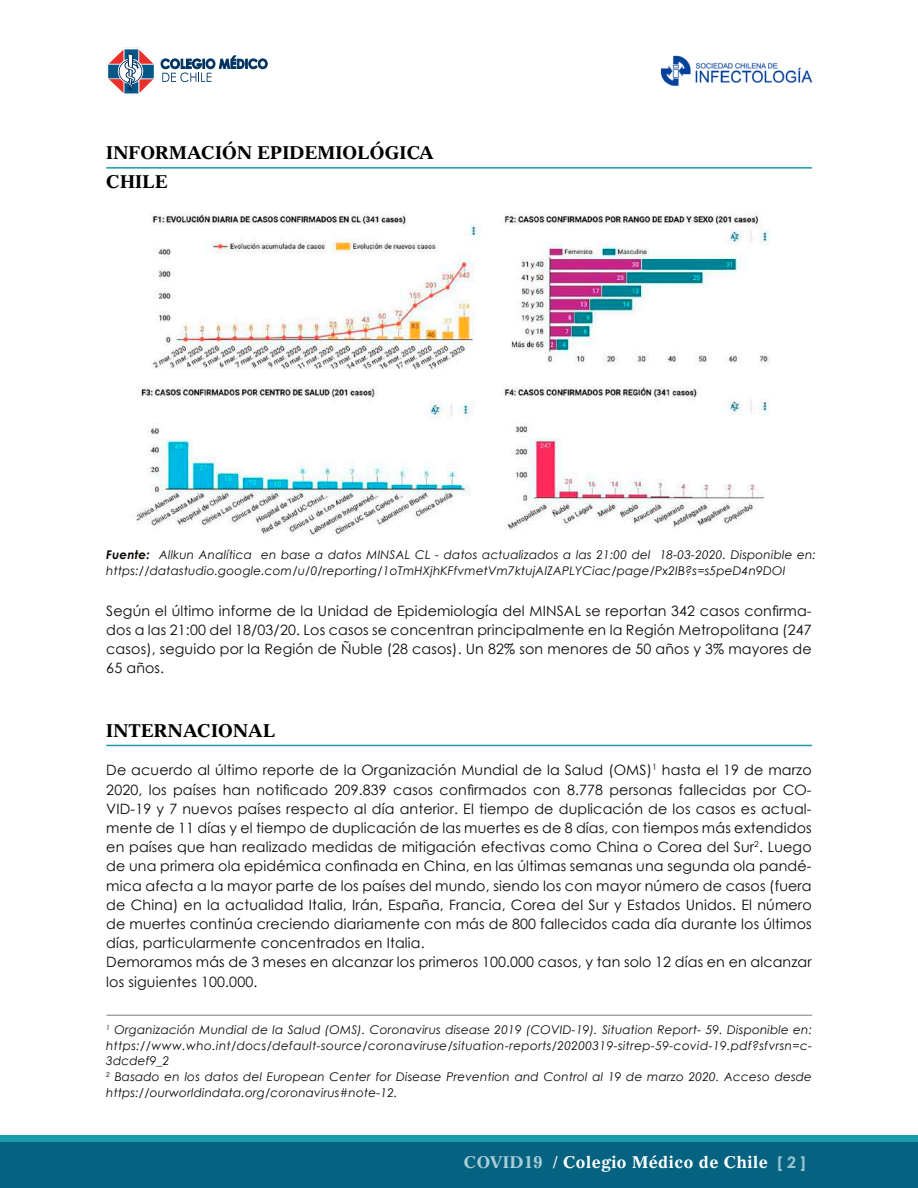
<style>
.page{position:relative;width:918px;height:1188px;background:#fff}
.page>*{position:absolute;margin:0;border:0;box-sizing:border-box;transform-origin:0 0}
.t1{font:700 18px/28.5px "Gazette LT Std";letter-spacing:.01em;color:#000}
.t2{font:700 16.5px "Gazette LT Std";letter-spacing:.025em;color:#fff}
.t3{font:14.25px/19.2px "Century Gothic";letter-spacing:.01em;color:#0c0806;text-align:justify}
.t4{font:italic 12px/15.8px "Century Gothic";letter-spacing:.015em;color:#0c0806}
.s1{font-weight:700}
.s2{color:#a9ced9}
.s3{font-family:"Century Gothic";font-size:15.9px;color:#9ac6d1}
</style>
<div class="page">
<div style="left:0;top:1135px;width:918px;height:8px;background:#1a9aab"></div>
<div style="left:0;top:1142px;width:918px;height:46px;background:#056381"></div>
<img style="left:660px;top:55px;width:152px;height:31px">
<svg style="left:107px;top:49px;width:160px;height:47px"></svg>
<hr style="left:106px;top:167px;width:706px;height:2px;background:#1a9aab">
<hr style="left:106px;top:745px;width:706px;height:1px;background:#1a9aab">
<hr style="left:106px;top:1015px;width:706px;height:1px;background:#7c7e81">
<img style="left:135px;top:213px;width:635px;height:323px">
<p class="t1" style="left:106px;top:138px;width:329px">INFORMACIÓN EPIDEMIOLÓGICA<br>CHILE</p>
<p class="t4" style="left:106px;top:546px;width:711px"><span class="s1">Fuente:</span> Allkun Analítica en base a datos MINSAL CL - datos actualizados a las 21:00 del 18-03-2020. Disponible en: https://datastudio.google.com/u/0/reporting/1oTmHXjhKFfvmetVm7ktujAlZAPLYCiac/page/Px2IB?s=s5peD4n9DOI</p>
<p class="t3" style="left:106px;top:601px;width:707px">Según el último informe de la Unidad de Epidemiología del MINSAL se reportan 342 casos confirma&shy;dos a las 21:00 del 18/03/20. Los casos se concentran principalmente en la Región Metropolitana (247 casos), seguido por la Región de Ñuble (28 casos). Un 82% son menores de 50 años y 3% mayores de 65 años.</p>
<p class="t1" style="left:106px;top:716px;width:171px">INTERNACIONAL</p>
<p class="t3" style="left:106px;top:760px;width:707px;text-align:left">De acuerdo al último reporte de la Organización Mundial de la Salud (OMS)<sup>1</sup> hasta el 19 de marzo 2020, los países han notificado 209.839 casos confirmados con 8.778 personas fallecidas por CO-VID-19 y 7 nuevos países respecto al día anterior. El tiempo de duplicación de los casos es actual&shy;mente de 11 días y el tiempo de duplicación de las muertes es de 8 días, con tiempos más extendidos en países que han realizado medidas de mitigación efectivas como China o Corea del Sur<sup>2</sup>. Luego de una primera ola epidémica confinada en China, en las últimas semanas una segunda ola pandé&shy;mica afecta a la mayor parte de los países del mundo, siendo los con mayor número de casos (fuera de China) en la actualidad Italia, Irán, España, Francia, Corea del Sur y Estados Unidos. El número de muertes continúa creciendo diariamente con más de 800 fallecidos cada día durante los últimos días, particularmente concentrados en Italia.<br>Demoramos más de 3 meses en alcanzar los primeros 100.000 casos, y tan solo 12 días en en alcanzar los siguientes 100.000.</p>
<p class="t4" style="left:106px;top:1022px;width:707px"><sup>1</sup> Organización Mundial de la Salud (OMS). Coronavirus disease 2019 (COVID-19). Situation Report- 59. Disponible en: https://www.who.int/docs/default-source/coronaviruse/situation-reports/20200319-sitrep-59-covid-19.pdf?sfvrsn=c-3dcdef9_2<br><sup>2</sup> Basado en los datos del European Center for Disease Prevention and Control al 19 de marzo 2020. Acceso desde https://ourworldindata.org/coronavirus#note-12.</p>
<p class="t2" style="left:464px;top:1152px;width:344px"><span class="s2">COVID19</span> / Colegio Médico de Chile <span class="s3">[ 2 ]</span></p>
</div>
